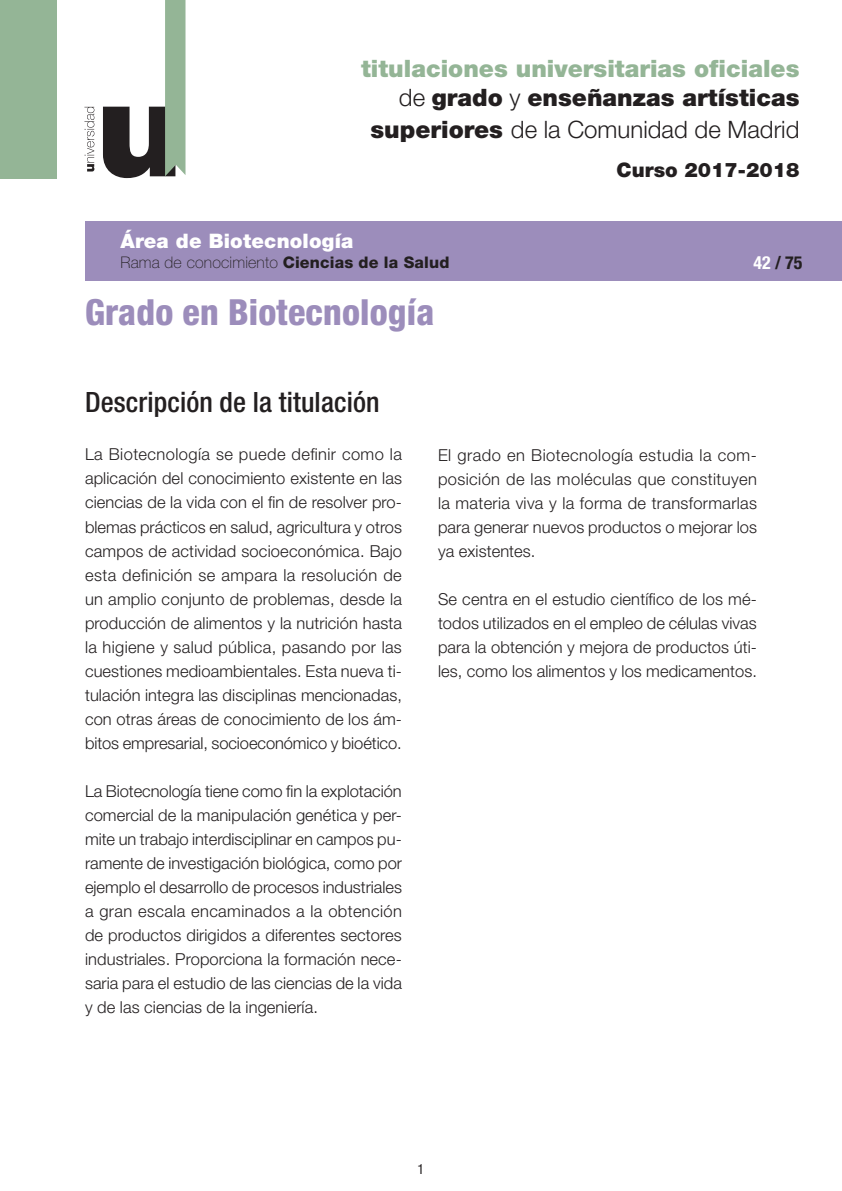
<style>
.page{position:relative;width:842px;height:1191px;background:#fff}
.page>*{position:absolute;margin:0;border:0;box-sizing:border-box;transform-origin:0 0}
.Ladillo_1{font:800 condensed 36px "Helvetica Neue LT Std";letter-spacing:.005em;color:#9c8dbb}
.Ladillo_2{font:500 condensed 28px "Helvetica Neue LT Std";letter-spacing:.005em;color:#231f20}
.t1{font:900 24px/28.8px "Helvetica Neue LT Std";color:#94b596;text-align:right}
.t2{font:300 24px "Helvetica Neue LT Std";color:#231f20}
._20__Leyenda_par_2{font:900 20px "Helvetica Neue LT Std";letter-spacing:.01em;color:#fff}
.t3{font:900 20px "Helvetica Neue LT Std";color:#231f20}
.t4{font:700 condensed 18px "Helvetica Neue LT Std";color:#231f20}
.texto_corrido{font:300 16.4px/24px "Helvetica Neue LT Std";letter-spacing:.005em;color:#231f20;text-align:justify}
._20__Leyenda_par_2-2{font:100 16px "Helvetica Neue LT Std";letter-spacing:.01em;color:#231f20}
.t5{font:condensed 14px "Helvetica Neue LT Std";color:#231f20}
.s1{font-weight:300;color:#231f20}
.s2{color:#231f20}
.s3{font-weight:900}
.s4{font-weight:800}
.s5{color:#fff}
</style>
<div class="page">
<hr style="left:841px;top:0;width:1px;height:119px;background:#94b596">
<div style="left:85px;top:221px;width:757px;height:60px;background:#9c8dbb"></div>
<svg style="left:84px;top:107px;width:10px;height:64px"></svg>
<svg style="left:103px;top:0;width:82px;height:178px"></svg>
<div style="left:0;top:0;width:57px;height:178px;background:#94b596"></div>
<h3 class="t1" style="left:361px;top:54px;width:440px">titulaciones universitarias oficiales <span class="s1">de</span> <span class="s2">grado</span> <span class="s1">y</span> <span class="s2">enseñanzas artísticas</span></h3>
<h3 class="t2" style="left:370px;top:114px;width:430px"><span class="s3">superiores</span> de la Comunidad de Madrid</h3>
<p class="t3" style="left:617px;top:158px;width:184px">Curso 2017-2018</p>
<p class="_20__Leyenda_par_2" style="left:120px;top:229px;width:234px">Área de Biotecnología</p>
<p class="_20__Leyenda_par_2-2" style="left:120px;top:253px;width:330px">Rama de conocimiento <span class="s4">Ciencias de la Salud</span></p>
<p class="Ladillo_1" style="left:85px;top:290px;width:351px">Grado en Biotecnología</p>
<p class="t4" style="left:753px;top:251px;width:51px"><span class="s5">42</span> / 75</p>
<p class="Ladillo_2" style="left:85px;top:386px;width:296px">Descripción de la titulación</p>
<p class="texto_corrido" style="left:85px;top:442px;width:318px">La Biotecnología se puede definir como la aplicación del conocimiento existente en las ciencias de la vida con el fin de resolver pro&shy;blemas prácticos en salud, agricultura y otros campos de actividad socioeconómica. Bajo esta definición se ampara la resolución de un amplio conjunto de problemas, desde la producción de alimentos y la nutrición hasta la higiene y salud pública, pasando por las cuestiones medioambientales. Esta nueva ti&shy;tulación integra las disciplinas mencionadas, con otras áreas de conocimiento de los ám&shy;bitos empresarial, socioeconómico y bioético.</p>
<p class="texto_corrido" style="left:85px;top:778px;width:318px">La Biotecnología tiene como fin la explotación comercial de la manipulación genética y per&shy;mite un trabajo interdisciplinar en campos pu&shy;ramente de investigación biológica, como por ejemplo el desarrollo de procesos industriales a gran escala encaminados a la obtención de productos dirigidos a diferentes sectores industriales. Proporciona la formación nece&shy;saria para el estudio de las ciencias de la vida y de las ciencias de la ingeniería.</p>
<p class="texto_corrido" style="left:438px;top:443px;width:321px">El grado en Biotecnología estudia la com&shy;posición de las moléculas que constituyen la materia viva y la forma de transformarlas para generar nuevos productos o mejorar los ya existentes.</p>
<p class="texto_corrido" style="left:438px;top:587px;width:321px">Se centra en el estudio científico de los mé&shy;todos utilizados en el empleo de células vivas para la obtención y mejora de productos úti&shy;les, como los alimentos y los medicamentos.</p>
<p class="t5" style="left:418px;top:1160px;width:8px">1</p>
</div>
